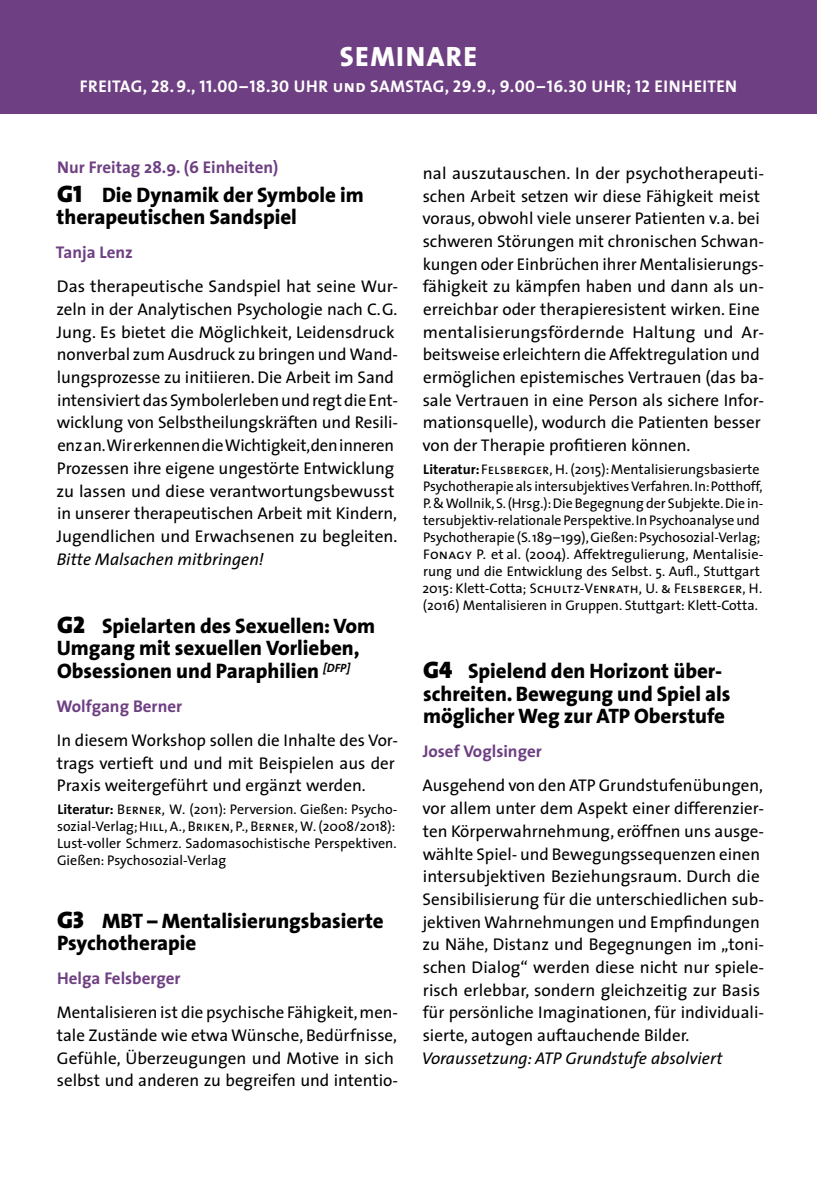
<style>
.page{position:relative;width:817px;height:1191px;background:#fff}
.page>*{position:absolute;margin:0;border:0;box-sizing:border-box;transform-origin:0 0}
.t1{font:28px "The Sans Extra Bold Caps";letter-spacing:.05em;color:#fff}
.t2{font:800 21px/22.6px "The Sans";color:#000}
.t3{font:17px/22.6px "The Sans";color:#000}
.t4{font:700 17px "The Sans";color:#6e3f82}
.t5{font:17px "The Sans Bold Caps";letter-spacing:.025em;color:#fff}
.t6{font:italic 17px "The Sans";color:#000}
.t7{font:14px/17px "The Sans";color:#000}
.t8{font:14px "The Sans Caps";letter-spacing:.005em;color:#000}
.s1{font-family:"The Sans Black Caps";font-weight:400;font-size:24px}
.s2{font-weight:700}
.s3{font-family:"The Sans Caps"}
.s4{font-family:"The Sans"}
</style>
<div class="page">
<div style="left:0;top:0;width:816px;height:113px;background:#6e3f82"></div>
<h1 class="t1" style="left:340px;top:33px;width:139px">SEMINARE</h1>
<p class="t5" style="left:80px;top:72px;width:658px">FREITAG, 28.9., 11.00–18.30 UHR und SAMSTAG, 29.9., 9.00–16.30 UHR; 12 EINHEITEN</p>
<p class="t4" style="left:57px;top:153px;width:223px">Nur Freitag 28.9. (6 Einheiten)</p>
<p class="t2" style="left:57px;top:183px;width:308px"><span class="s1">G1</span> Die Dynamik der Symbole im therapeutischen Sandspiel</p>
<p class="t4" style="left:56px;top:238px;width:78px">Tanja Lenz</p>
<p class="t3" style="left:56px;top:275px;width:343px">Das therapeutische Sandspiel hat seine Wur&shy;zeln in der Analytischen Psychologie nach C.G.<br>Jung. Es bietet die Möglichkeit, Leidensdruck nonverbal zum Ausdruck zu bringen und Wand&shy;lungsprozesse zu initiieren. Die Arbeit im Sand intensiviert das Symbolerleben und regt die Ent&shy;wicklung von Selbstheilungskräften und Resili&shy;enz an. Wir erkennen die Wichtigkeit, den inneren Prozessen ihre eigene ungestörte Entwicklung zu lassen und diese verantwortungsbewusst in unserer therapeutischen Arbeit mit Kindern, Jugendlichen und Erwachsenen zu begleiten.</p>
<p class="t6" style="left:57px;top:545px;width:209px">Bitte Malsachen mitbringen!</p>
<p class="t2" style="left:57px;top:614px;width:319px"><span class="s1">G2</span> Spielarten des Sexuellen: Vom<br>Umgang mit sexuellen Vorlieben,<br>Obsessionen und Paraphilien <sup>[DFP]</sup></p>
<p class="t4" style="left:56px;top:692px;width:127px">Wolfgang Berner</p>
<p class="t3" style="left:57px;top:728px;width:343px">In diesem Workshop sollen die Inhalte des Vor&shy;trags vertieft und und mit Beispielen aus der<br>Praxis weitergeführt und ergänzt werden.</p>
<p class="t7" style="left:57px;top:800px;width:341px"><span class="s2">Literatur:</span> <span class="s3">Berner, W.</span> (2011): Perversion. Gießen: Psycho-</p>
<p class="t8" style="left:57px;top:814px;width:339px"><span class="s4">sozial-Verlag;</span> Hill, A., Briken, P., Berner, W. <span class="s4">(2008/2018):</span></p>
<p class="t7" style="left:57px;top:834px;width:341px">Lust-voller Schmerz. Sadomasochistische Perspektiven.<br>Gießen: Psychosozial-Verlag</p>
<p class="t2" style="left:57px;top:908px;width:328px"><span class="s1">G3</span> MBT – Mentalisierungsbasierte<br>Psychotherapie</p>
<p class="t4" style="left:57px;top:964px;width:125px">Helga Felsberger</p>
<p class="t3" style="left:57px;top:1000px;width:343px">Mentalisieren ist die psychische Fähigkeit, men&shy;tale Zustände wie etwa Wünsche, Bedürfnisse, Gefühle, Überzeugungen und Motive in sich selbst und anderen zu begreifen und intentio-</p>
<p class="t3" style="left:422px;top:161px;width:343px">nal auszutauschen. In der psychotherapeuti&shy;schen Arbeit setzen wir diese Fähigkeit meist voraus, obwohl viele unserer Patienten v.a. bei schweren Störungen mit chronischen Schwan&shy;kungen oder Einbrüchen ihrer Mentalisierungs&shy;fähigkeit zu kämpfen haben und dann als un&shy;erreichbar oder therapieresistent wirken. Eine mentalisierungsfördernde Haltung und Ar&shy;beitsweise erleichtern die Affektregulation und ermöglichen epistemisches Vertrauen (das ba&shy;sale Vertrauen in eine Person als sichere Infor&shy;mationsquelle), wodurch die Patienten besser von der Therapie profitieren können.</p>
<p class="t7" style="left:423px;top:460px;width:342px"><span class="s2">Literatur:</span> <span class="s3">Felsberger, H.</span> (2015): Mentalisierungsbasierte Psychotherapie als intersubjektives Verfahren. In: Potthoff, P. &amp; Wollnik, S. (Hrsg.): Die Begegnung der Subjekte. Die in&shy;tersubjektiv-relationale Perspektive. In Psychoanalyse und Psychotherapie (S.189–199), Gießen: Psychosozial-Verlag; <span class="s3">Fonagy P.</span> et al. (2004). Affektregulierung, Mentalisie&shy;rung und die Entwicklung des Selbst. 5. Aufl., Stuttgart</p>
<p class="t8" style="left:422px;top:576px;width:341px"><span class="s4">2015: Klett-Cotta;</span> Schultz-Venrath, U. &amp; Felsberger, H.</p>
<p class="t7" style="left:422px;top:596px;width:336px">(2016) Mentalisieren in Gruppen. Stuttgart: Klett-Cotta.</p>
<p class="t2" style="left:423px;top:659px;width:309px"><span class="s1">G4</span> Spielend den Horizont über&shy;schreiten. Bewegung und Spiel als möglicher Weg zur ATP Oberstufe</p>
<p class="t4" style="left:422px;top:737px;width:120px">Josef Voglsinger</p>
<p class="t3" style="left:422px;top:774px;width:343px">Ausgehend von den ATP Grundstufenübungen, vor allem unter dem Aspekt einer differenzier&shy;ten Körperwahrnehmung, eröffnen uns ausge&shy;wählte Spiel- und Bewegungssequenzen einen intersubjektiven Beziehungsraum. Durch die Sensibilisierung für die unterschiedlichen sub&shy;jektiven Wahrnehmungen und Empfindungen zu Nähe, Distanz und Begegnungen im „toni&shy;schen Dialog“ werden diese nicht nur spiele&shy;risch erlebbar, sondern gleichzeitig zur Basis für persönliche Imaginationen, für individuali&shy;sierte, autogen auftauchende Bilder.</p>
<p class="t6" style="left:421px;top:1043px;width:302px">Voraussetzung: ATP Grundstufe absolviert</p>
</div>
